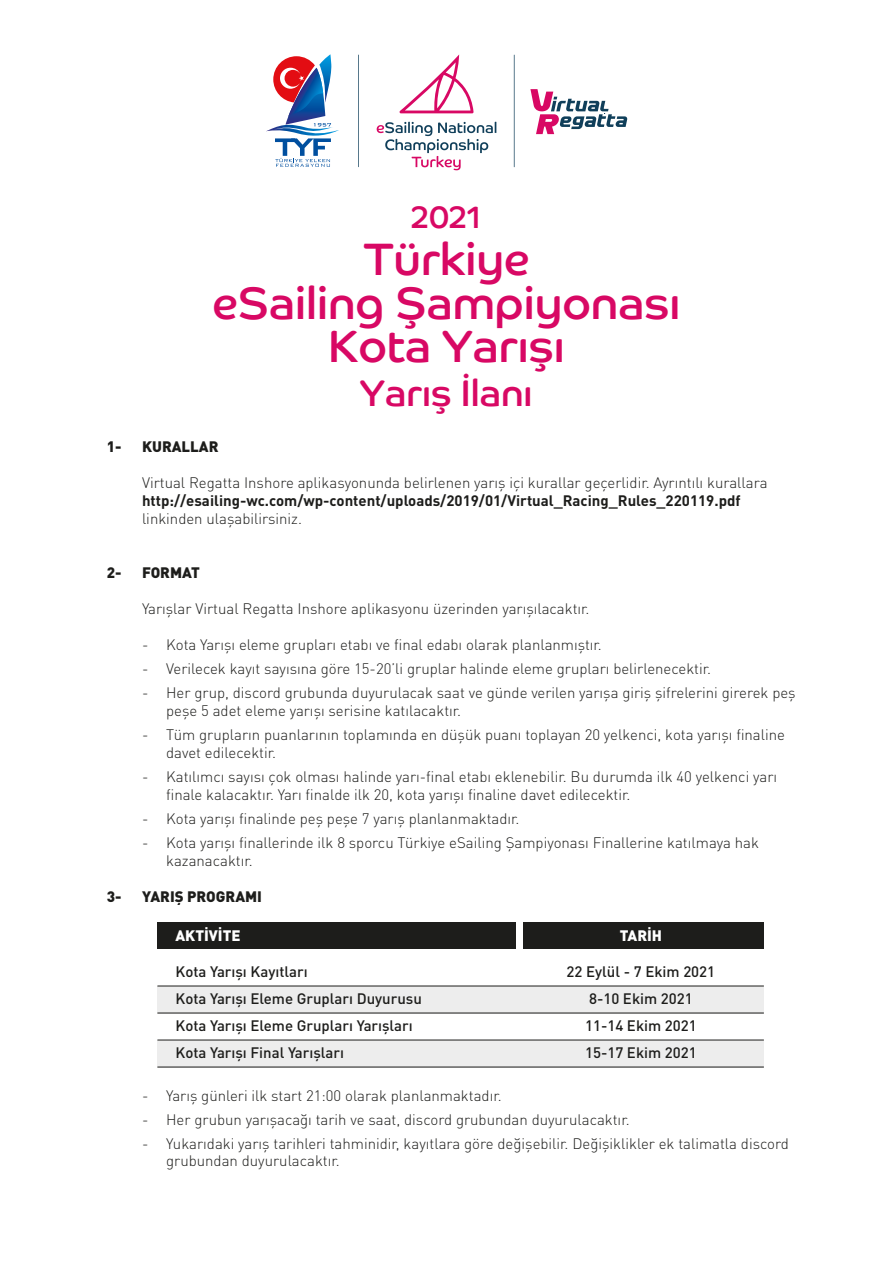
<style>
.page{position:relative;width:893px;height:1263px;background:#fff}
.page>*{position:absolute;margin:0;border:0;box-sizing:border-box;transform-origin:0 0}
.t1{font:45.6px/43.5px "Co Headline Corp";color:#d80864;text-align:center}
.t2{font:37.35px "Co Headline Corp";color:#d80864}
.t3{font:31.2px "Co Headline Corp";color:#d80864}
.t4{font:300 15px/18px "DIN Pro";color:#1d1d1b}
.t5{font:500 15px "DIN Pro";color:#1d1d1b}
.t6{font:700 15px "DIN Pro";color:#1d1d1b}
.t7{font:900 15px "DIN Pro";color:#1d1d1b}
.t8{font:900 15px "DIN Pro";color:#fff}
</style>
<div class="page">
<svg style="left:514px;top:55px;width:1px;height:112px"></svg>
<svg style="left:530px;top:89px;width:97px;height:45px"></svg>
<svg style="left:358px;top:55px;width:1px;height:112px"></svg>
<svg style="left:400px;top:54px;width:73px;height:59px"></svg>
<svg style="left:377px;top:122px;width:119px;height:48px"></svg>
<div style="left:157px;top:986px;width:607px;height:27px;background:#ededed"></div>
<div style="left:157px;top:1040px;width:607px;height:27px;background:#ededed"></div>
<div style="left:157px;top:923px;width:359px;height:26px;background:#1d1d1b"></div>
<div style="left:524px;top:923px;width:240px;height:26px;background:#1d1d1b"></div>
<hr style="left:157px;top:986px;width:607px;height:1px;background:#1d1d1b">
<hr style="left:157px;top:1013px;width:607px;height:1px;background:#1d1d1b">
<hr style="left:157px;top:1040px;width:607px;height:1px;background:#1d1d1b">
<hr style="left:157px;top:1067px;width:607px;height:1px;background:#1d1d1b">
<svg style="left:266px;top:54px;width:73px;height:113px"></svg>
<h3 class="t3" style="left:411px;top:198px;width:72px">2021</h3>
<h1 class="t1" style="left:213px;top:237px;width:469px">Türkiye<br>eSailing Şampiyonası<br>Kota Yarışı</h1>
<h2 class="t2" style="left:360px;top:370px;width:174px">Yarış İlanı</h2>
<p class="t7" style="left:107px;top:436px;width:16px">1-</p>
<p class="t7" style="left:142px;top:436px;width:78px">KURALLAR</p>
<p class="t4" style="left:142px;top:473px;width:627px">Virtual Regatta Inshore aplikasyonunda belirlenen yarış içi kurallar geçerlidir. Ayrıntılı kurallara</p>
<p class="t6" style="left:142px;top:490px;width:600px">http://esailing-wc.com/wp-content/uploads/2019/01/Virtual_Racing_Rules_220119.pdf</p>
<p class="t4" style="left:142px;top:509px;width:161px">linkinden ulaşabilirsiniz.</p>
<p class="t7" style="left:107px;top:562px;width:16px">2-</p>
<p class="t7" style="left:142px;top:562px;width:59px">FORMAT</p>
<p class="t4" style="left:142px;top:599px;width:449px">Yarışlar Virtual Regatta Inshore aplikasyonu üzerinden yarışılacaktır.</p>
<p class="t4" style="left:142px;top:635px;width:461px">- Kota Yarışı eleme grupları etabı ve final edabı olarak planlanmıştır.</p>
<p class="t4" style="left:142px;top:659px;width:571px">- Verilecek kayıt sayısına göre 15-20’li gruplar halinde eleme grupları belirlenecektir.</p>
<p class="t4" style="left:166px;top:683px;width:631px;text-indent:-24px">- Her grup, discord grubunda duyurulacak saat ve günde verilen yarışa giriş şifrelerini girerek peş peşe 5 adet eleme yarışı serisine katılacaktır.</p>
<p class="t4" style="left:166px;top:725px;width:620px;text-indent:-24px">- Tüm grupların puanlarının toplamında en düşük puanı toplayan 20 yelkenci, kota yarışı finaline davet edilecektir.</p>
<p class="t4" style="left:166px;top:767px;width:612px;text-indent:-24px">- Katılımcı sayısı çok olması halinde yarı-final etabı eklenebilir. Bu durumda ilk 40 yelkenci yarı finale kalacaktır. Yarı finalde ilk 20, kota yarışı finaline davet edilecektir.</p>
<p class="t4" style="left:142px;top:809px;width:379px">- Kota yarışı finalinde peş peşe 7 yarış planlanmaktadır.</p>
<p class="t4" style="left:166px;top:833px;width:594px;text-indent:-24px">- Kota yarışı finallerinde ilk 8 sporcu Türkiye eSailing Şampiyonası Finallerine katılmaya hak kazanacaktır.</p>
<p class="t7" style="left:107px;top:886px;width:16px">3-</p>
<p class="t7" style="left:142px;top:886px;width:122px">YARIŞ PROGRAMI</p>
<p class="t8" style="left:175px;top:925px;width:67px">AKTİVİTE</p>
<p class="t8" style="left:620px;top:925px;width:44px">TARİH</p>
<p class="t5" style="left:175px;top:961px;width:134px">Kota Yarışı Kayıtları</p>
<p class="t5" style="left:567px;top:961px;width:150px">22 Eylül - 7 Ekim 2021</p>
<p class="t5" style="left:175px;top:988px;width:248px">Kota Yarışı Eleme Grupları Duyurusu</p>
<p class="t5" style="left:589px;top:988px;width:105px">8-10 Ekim 2021</p>
<p class="t5" style="left:175px;top:1015px;width:239px">Kota Yarışı Eleme Grupları Yarışları</p>
<p class="t5" style="left:585px;top:1015px;width:113px">11-14 Ekim 2021</p>
<p class="t5" style="left:175px;top:1042px;width:170px">Kota Yarışı Final Yarışları</p>
<p class="t5" style="left:585px;top:1042px;width:113px">15-17 Ekim 2021</p>
<p class="t4" style="left:142px;top:1086px;width:361px">- Yarış günleri ilk start 21:00 olarak planlanmaktadır.</p>
<p class="t4" style="left:142px;top:1110px;width:489px">- Her grubun yarışacağı tarih ve saat, discord grubundan duyurulacaktır.</p>
<p class="t4" style="left:166px;top:1135px;width:624px;line-height:16.5px;text-indent:-24px">- Yukarıdaki yarış tarihleri tahminidir, kayıtlara göre değişebilir. Değişiklikler ek talimatla discord grubundan duyurulacaktır.</p>
</div>
